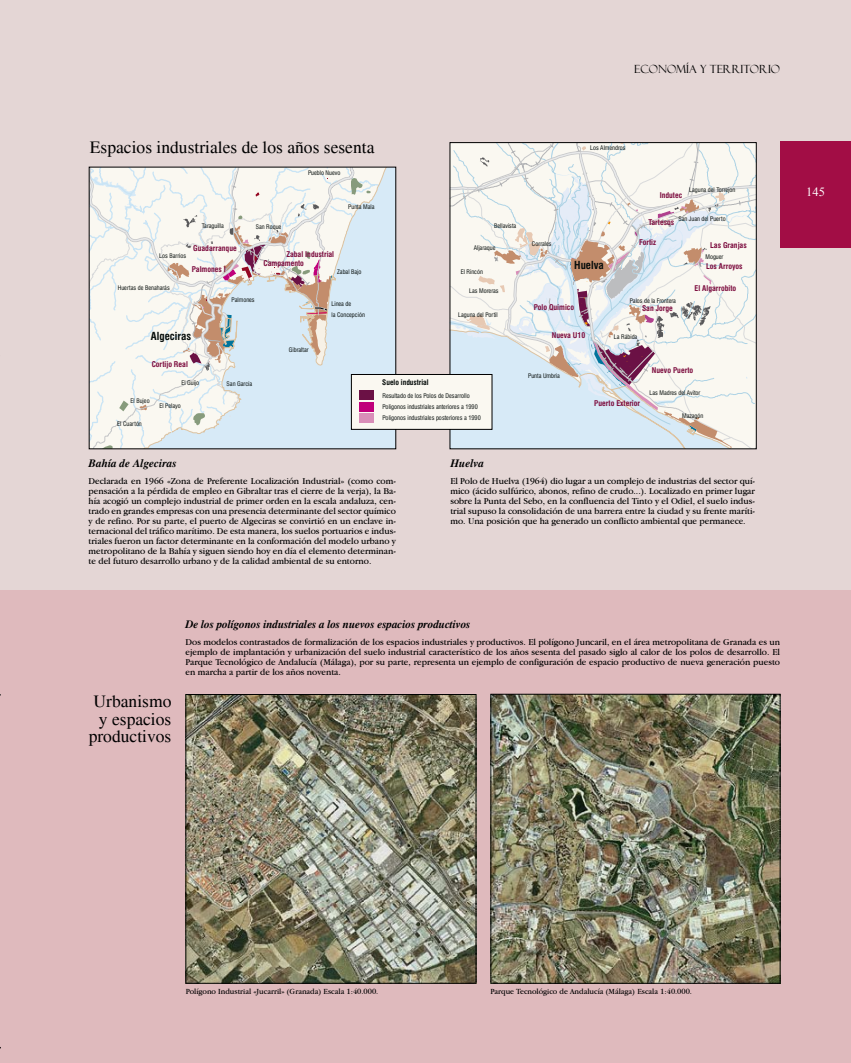
<style>
.page{position:relative;width:851px;height:1063px;background:#fff}
.page>*{position:absolute;margin:0;border:0;box-sizing:border-box;transform-origin:0 0}
.t1{font:17.5px/17.5px "Times";color:#000;text-align:center}
.t2{font:12.5px "Times New Roman";color:#fff}
.t3{font:italic 700 11.25px "Times";letter-spacing:-.01em;color:#000}
.t4{font:11.25px "Felix Titling";color:#000}
.t5{font:700 condensed 10.88px "Swiss 721 BT";color:#070e0c}
.t6{font:700 condensed 10.75px "Swiss 721 BT";color:#070e0c}
.t7{font:9.38px/10px "Garamond IT Cby BT";color:#000;text-align:justify;scale:.95 1}
.t8{font:8.12px "Garamond IT Cby BT";color:#000;scale:.95 1}
.t9{font:700 condensed 7.75px "Swiss 721 BT";color:#7c0c3e}
.t10{font:700 condensed 7.5px "Swiss 721 BT";color:#070e0c}
.t11{font:condensed 6.25px/10.9px "Swiss 721 BT";color:#070e0c}
.t12{font:condensed 6.12px/10.4px "Swiss 721 BT";color:#070e0c}
</style>
<div class="page">
<div style="left:0;top:0;width:850px;height:1063px;background:#e4d6d5"></div>
<div style="left:0;top:591px;width:850px;height:472px;background:#dfbabd"></div>
<img style="left:187px;top:696px;width:287px;height:286px">
<div style="left:185px;top:694px;width:291px;height:290px;border:1px solid #000"></div>
<img style="left:492px;top:696px;width:286px;height:286px">
<div style="left:490px;top:694px;width:290px;height:290px;border:1px solid #000"></div>
<div style="left:780px;top:142px;width:70px;height:106px;background:#a20d45"></div>
<svg style="left:91px;top:169px;width:26px;height:278px;background:#f5f5f0"></svg>
<svg style="left:117px;top:169px;width:277px;height:278px;background:#e4e9ea"></svg>
<svg style="left:451px;top:144px;width:303px;height:303px;background:#e6e7e7"></svg>
<div style="left:351px;top:374px;width:141px;height:55px;background:#faf8f1"></div>
<div style="left:359px;top:402px;width:14px;height:10px;background:#c0007b"></div>
<div style="left:359px;top:413px;width:14px;height:10px;background:#d98eb8"></div>
<div style="left:359px;top:391px;width:14px;height:9px;background:#6b1145"></div>
<div style="left:351px;top:374px;width:141px;height:56px;border:1px solid #000"></div>
<p class="t4" style="left:634px;top:62px;width:147px">ECONOMÍA Y TERRITORIO</p>
<h1 class="t1" style="left:90px;top:138px;width:286px">Espacios industriales de los años sesenta</h1>
<p class="t12" style="left:590px;top:143px;width:37px">Los Almendros</p>
<p class="t12" style="left:308px;top:168px;width:34px">Pueblo Nuevo</p>
<p class="t12" style="left:689px;top:185px;width:48px">Laguna del Torrejon</p>
<p class="t9" style="left:659px;top:190px;width:24px">Indutec</p>
<p class="t12" style="left:348px;top:202px;width:28px">Punta Mala</p>
<p class="t12" style="left:202px;top:222px;width:24px">Taraguilla</p>
<p class="t12" style="left:256px;top:222px;width:27px">San Roque</p>
<p class="t12" style="left:494px;top:221px;width:24px">Bellavista</p>
<p class="t12" style="left:678px;top:214px;width:49px">San Juan del Puerto</p>
<p class="t9" style="left:648px;top:217px;width:27px">Tartesos</p>
<p class="t9" style="left:193px;top:243px;width:45px">Guadarranque</p>
<p class="t12" style="left:159px;top:251px;width:29px">Los Barrios</p>
<p class="t9" style="left:192px;top:264px;width:35px">Palmones I</p>
<p class="t9" style="left:286px;top:249px;width:49px">Zabal Industrial</p>
<p class="t9" style="left:263px;top:258px;width:42px">Campamento</p>
<p class="t12" style="left:337px;top:267px;width:26px">Zabal Bajo</p>
<p class="t12" style="left:473px;top:243px;width:23px">Aljaraque</p>
<p class="t12" style="left:460px;top:267px;width:24px">El Rincón</p>
<p class="t12" style="left:532px;top:240px;width:21px">Corrales</p>
<p class="t6" style="left:574px;top:258px;width:31px">Huelva</p>
<p class="t9" style="left:639px;top:237px;width:18px">Fortiz</p>
<p class="t9" style="left:710px;top:240px;width:38px">Las Granjas</p>
<p class="t12" style="left:705px;top:253px;width:19px">Moguer</p>
<p class="t9" style="left:706px;top:261px;width:38px">Los Arroyos</p>
<p class="t12" style="left:118px;top:283px;width:54px">Huertas de Benaharás</p>
<p class="t12" style="left:469px;top:286px;width:31px">Las Moreras</p>
<p class="t9" style="left:694px;top:283px;width:43px">El Algarrobito</p>
<p class="t12" style="left:231px;top:295px;width:25px">Palmones</p>
<p class="t12" style="left:331px;top:300px;width:35px">Linea de<br>la Concepción</p>
<p class="t12" style="left:458px;top:310px;width:41px">Laguna del Portil</p>
<p class="t9" style="left:533px;top:302px;width:42px">Polo Químico</p>
<p class="t12" style="left:629px;top:296px;width:48px">Palos de la Frontera</p>
<p class="t9" style="left:642px;top:304px;width:32px">San Jorge</p>
<p class="t5" style="left:151px;top:329px;width:42px">Algeciras</p>
<p class="t9" style="left:551px;top:331px;width:35px">Nueva U10</p>
<p class="t12" style="left:613px;top:332px;width:25px">La Rábida</p>
<p class="t12" style="left:289px;top:346px;width:21px">Gibraltar</p>
<p class="t9" style="left:152px;top:359px;width:38px">Cortijo Real</p>
<p class="t12" style="left:181px;top:379px;width:19px">El Guijo</p>
<p class="t12" style="left:226px;top:379px;width:27px">San García</p>
<p class="t10" style="left:382px;top:378px;width:48px">Suelo industrial</p>
<p class="t12" style="left:528px;top:371px;width:33px">Punta Umbría</p>
<p class="t9" style="left:652px;top:365px;width:43px">Nuevo Puerto</p>
<p class="t12" style="left:131px;top:396px;width:21px">El Bujeo</p>
<p class="t12" style="left:117px;top:420px;width:26px">El Cuartón</p>
<p class="t12" style="left:159px;top:401px;width:23px">El Pelayo</p>
<p class="t11" style="left:382px;top:391px;width:100px">Resultado de los Polos de Desarrollo<br>Polígonos industriales anteriores a 1990<br>Polígonos industriales posteriores a 1990</p>
<p class="t9" style="left:594px;top:398px;width:47px">Puerto Exterior</p>
<p class="t12" style="left:649px;top:388px;width:52px">Las Madres del Avitor</p>
<p class="t12" style="left:682px;top:411px;width:23px">Mazagón</p>
<p class="t3" style="left:89px;top:457px;width:90px">Bahía de Algeciras</p>
<p class="t7" style="left:89px;top:476px;width:325px">Declarada en 1966 «Zona de Preferente Localización Industrial» (como com&shy;pensación a la pérdida de empleo en Gibraltar tras el cierre de la verja), la Ba&shy;hía acogió un complejo industrial de primer orden en la escala andaluza, cen&shy;trado en grandes empresas con una presencia determinante del sector químico y de refino. Por su parte, el puerto de Algeciras se convirtió en un enclave in&shy;ternacional del tráfico marítimo. De esta manera, los suelos portuarios e indus&shy;triales fueron un factor determinante en la conformación del modelo urbano y metropolitano de la Bahía y siguen siendo hoy en día el elemento determinan&shy;te del futuro desarrollo urbano y de la calidad ambiental de su entorno.</p>
<p class="t3" style="left:450px;top:457px;width:35px">Huelva</p>
<p class="t7" style="left:450px;top:476px;width:322px">El Polo de Huelva (1964) dio lugar a un complejo de industrias del sector quí&shy;mico (ácido sulfúrico, abonos, refino de crudo...). Localizado en primer lugar sobre la Punta del Sebo, en la confluencia del Tinto y el Odiel, el suelo indus&shy;trial supuso la consolidación de una barrera entre la ciudad y su frente maríti&shy;mo. Una posición que ha generado un conflicto ambiental que permanece.</p>
<h1 class="t1" style="left:89px;top:693px;width:84px">Urbanismo y espacios productivos</h1>
<p class="t3" style="left:185px;top:617px;width:286px">De los polígonos industriales a los nuevos espacios productivos</p>
<p class="t7" style="left:185px;top:637px;width:627px">Dos modelos contrastados de formalización de los espacios industriales y productivos. El polígono Juncaril, en el área metropolitana de Granada es un ejemplo de implantación y urbanización del suelo industrial característico de los años sesenta del pasado siglo al calor de los polos de desarrollo. El Parque Tecnológico de Andalucía (Málaga), por su parte, representa un ejemplo de configuración de espacio productivo de nueva generación puesto en marcha a partir de los años noventa.</p>
<h2 class="t2" style="left:806px;top:183px;width:20px">145</h2>
<p class="t8" style="left:186px;top:986px;width:204px">Polígono Industrial «Jucarril» (Granada) Escala 1:40.000.</p>
<p class="t8" style="left:490px;top:986px;width:213px">Parque Tecnológico de Andalucía (Málaga) Escala 1:40.000.</p>
</div>
